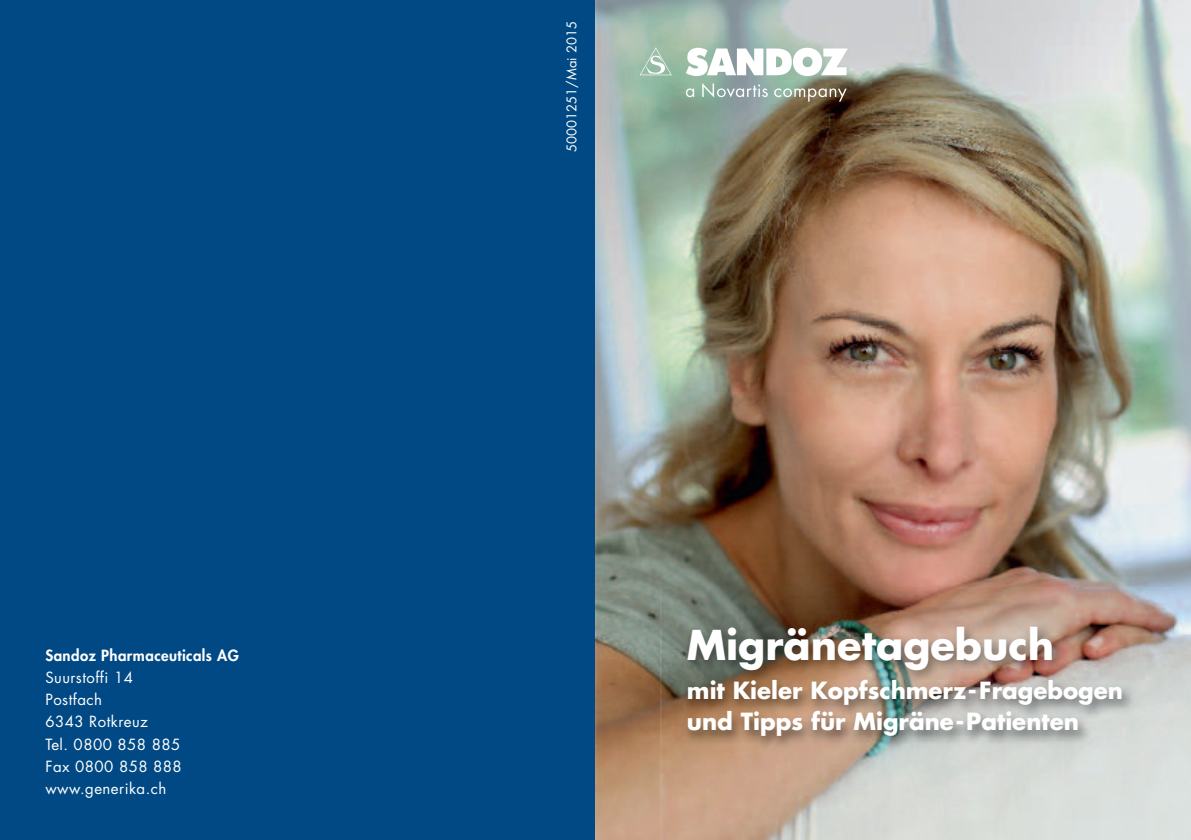
<style>
.page{position:relative;width:1191px;height:840px;background:#fff}
.page>*{position:absolute;margin:0;border:0;box-sizing:border-box;transform-origin:0 0}
.t1{font:700 40px "Futura";color:#fff}
.t2{font:700 23px/31.4px "Futura";color:#fff}
.t3{font:15px/22px "Futura";letter-spacing:.03em;color:#fff}
.t4{font:800 15px "Futura";letter-spacing:.03em;color:#fff}
.t5{font:13px "Futura";color:#fff}
</style>
<div class="page">
<div style="left:0;top:0;width:595px;height:839px;background:#014984"></div>
<img style="left:595px;top:0;width:596px;height:839px">
<img style="left:661px;top:587px;width:512px;height:252px">
<svg style="left:639px;top:47px;width:209px;height:29px"></svg>
<svg style="left:686px;top:83px;width:160px;height:18px;background:#97a497"></svg>
<p class="t4" style="left:45px;top:648px;width:195px">Sandoz Pharmaceuticals AG</p>
<p class="t3" style="left:45px;top:667px;width:138px">Suurstoffi 14<br>Postfach<br>6343 Rotkreuz<br>Tel. 0800 858 885<br>Fax 0800 858 888 www.generika.ch</p>
<p class="t5" style="left:566px;top:152px;width:132px;rotate:-90deg">50001251/Mai 2015</p>
<h1 class="t1" style="left:687px;top:626px;width:369px">Migränetagebuch</h1>
<h2 class="t2" style="left:687px;top:676px;width:438px">mit Kieler Kopfschmerz-Fragebogen und Tipps für Migräne-Patienten</h2>
</div>
